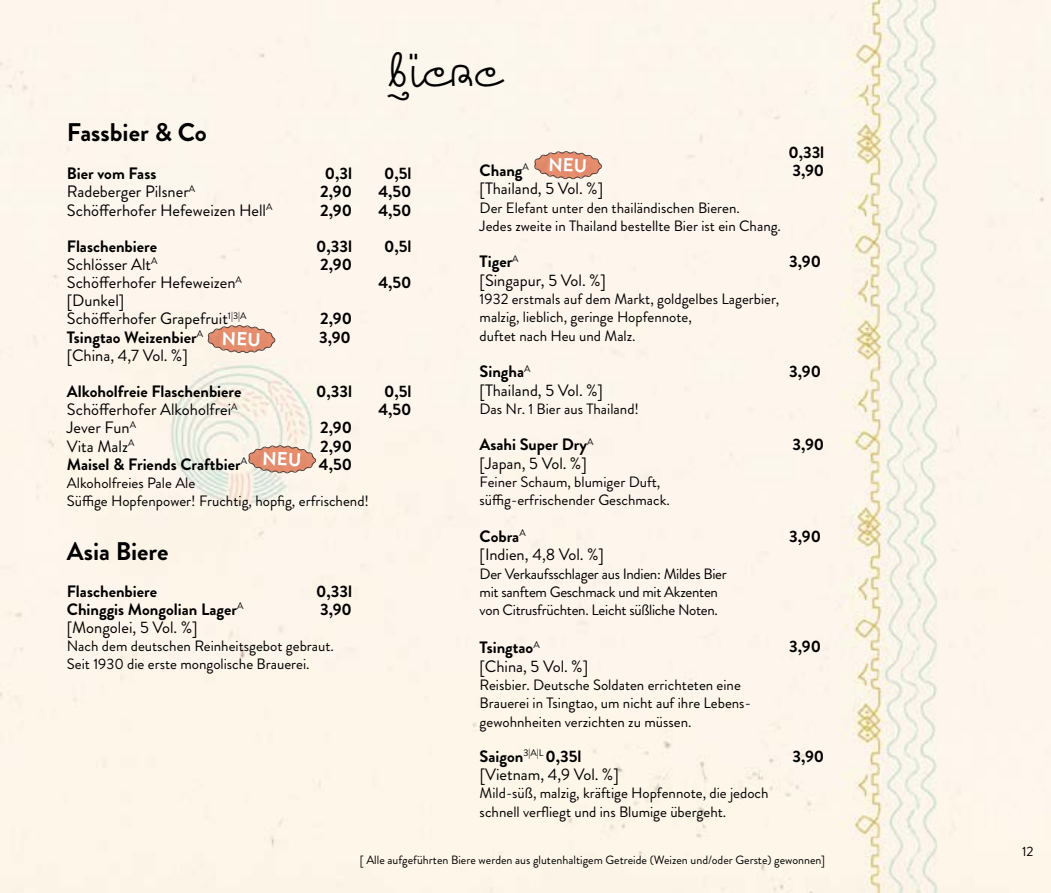
<style>
.page{position:relative;width:1051px;height:893px;background:#fff}
.page>*{position:absolute;margin:0;border:0;box-sizing:border-box;transform-origin:0 0}
.t1{font:45px "Mongolian Deathworm";color:#000}
.t2{font:700 25.5px "Brandon Grotesque";color:#000}
.t3{font:16.5px/18.1px "Brandon Grotesque";color:#000}
.t4{font:700 16.5px "Brandon Grotesque";color:#000}
.t5{font:15px/18.3px "Brandon Grotesque";color:#000}
.t6{font:15px/18.3px "Brandon Grotesque";letter-spacing:-.02em;color:#000}
.t7{font:13.5px "Brandon Grotesque";color:#000}
.t8{font:12px "Brandon Grotesque";color:#000}
</style>
<div class="page">
<div style="left:0;top:0;width:1050px;height:893px;background:#fef5ec"></div>
<svg style="left:534px;top:151px;width:67px;height:29px;background:#dea28a"></svg>
<svg style="left:208px;top:324px;width:67px;height:30px;background:#dfa48d"></svg>
<svg style="left:248px;top:445px;width:68px;height:29px;background:#dda28a"></svg>
<h1 class="t1" style="left:388px;top:48px;width:116px">Biere</h1>
<h2 class="t2" style="left:67px;top:115px;width:141px">Fassbier &amp; Co</h2>
<p class="t4" style="left:67px;top:162px;width:91px">Bier vom Fass</p>
<p class="t4" style="left:325px;top:162px;width:29px">0,3l</p>
<p class="t4" style="left:384px;top:162px;width:29px">0,5l</p>
<p class="t3" style="left:67px;top:183px;width:130px">Radeberger Pilsner<sup>A</sup></p>
<p class="t4" style="left:320px;top:180px;width:33px">2,90</p>
<p class="t4" style="left:378px;top:180px;width:35px">4,50</p>
<p class="t3" style="left:67px;top:201px;width:207px">Schöfferhofer Hefeweizen Hell<sup>A</sup></p>
<p class="t4" style="left:320px;top:198px;width:33px">2,90</p>
<p class="t4" style="left:378px;top:198px;width:35px">4,50</p>
<p class="t4" style="left:67px;top:235px;width:92px">Flaschenbiere</p>
<p class="t4" style="left:316px;top:235px;width:37px">0,33l</p>
<p class="t4" style="left:384px;top:235px;width:29px">0,5l</p>
<p class="t3" style="left:67px;top:255px;width:92px">Schlösser Alt<sup>A</sup></p>
<p class="t4" style="left:320px;top:253px;width:33px">2,90</p>
<p class="t3" style="left:67px;top:274px;width:176px">Schöfferhofer Hefeweizen<sup>A</sup></p>
<p class="t4" style="left:378px;top:271px;width:35px">4,50</p>
<p class="t3" style="left:67px;top:292px;width:181px">[Dunkel]<br>Schöfferhofer Grapefruit<sup>1|3|A</sup></p>
<p class="t4" style="left:320px;top:307px;width:33px">2,90</p>
<p class="t4" style="left:67px;top:325px;width:138px">Tsingtao Weizenbier<sup>A</sup></p>
<p class="t4" style="left:319px;top:325px;width:33px">3,90</p>
<p class="t3" style="left:67px;top:346px;width:122px">[China, 4,7 Vol. %]</p>
<p class="t4" style="left:67px;top:380px;width:176px">Alkoholfreie Flaschenbiere</p>
<p class="t4" style="left:316px;top:380px;width:37px">0,33l</p>
<p class="t4" style="left:384px;top:380px;width:29px">0,5l</p>
<p class="t3" style="left:67px;top:401px;width:172px">Schöfferhofer Alkoholfrei<sup>A</sup></p>
<p class="t4" style="left:378px;top:398px;width:35px">4,50</p>
<p class="t3" style="left:67px;top:419px;width:71px">Jever Fun<sup>A</sup></p>
<p class="t4" style="left:320px;top:416px;width:33px">2,90</p>
<p class="t3" style="left:67px;top:437px;width:69px">Vita Malz<sup>A</sup></p>
<p class="t4" style="left:320px;top:434px;width:33px">2,90</p>
<p class="t4" style="left:67px;top:452px;width:182px">Maisel &amp; Friends Craftbier<sup>A</sup></p>
<p class="t4" style="left:319px;top:452px;width:35px">4,50</p>
<p class="t5" style="left:67px;top:474px;width:303px">Alkoholfreies Pale Ale<br>Süffige Hopfenpower! Fruchtig, hopfig, erfrischend!</p>
<h2 class="t2" style="left:67px;top:534px;width:103px">Asia Biere</h2>
<p class="t4" style="left:67px;top:579px;width:92px">Flaschenbiere</p>
<p class="t4" style="left:316px;top:579px;width:37px">0,33l</p>
<p class="t4" style="left:67px;top:598px;width:178px">Chinggis Mongolian Lager<sup>A</sup></p>
<p class="t4" style="left:320px;top:598px;width:33px">3,90</p>
<p class="t3" style="left:67px;top:618px;width:132px">[Mongolei, 5 Vol. %]</p>
<p class="t5" style="left:67px;top:637px;width:268px">Nach dem deutschen Reinheitsgebot gebraut.<br>Seit 1930 die erste mongolische Brauerei.</p>
<p class="t4" style="left:788px;top:140px;width:37px">0,33l</p>
<p class="t4" style="left:479px;top:159px;width:51px">Chang<sup>A</sup></p>
<p class="t4" style="left:792px;top:159px;width:33px">3,90</p>
<p class="t3" style="left:479px;top:180px;width:125px">[Thailand, 5 Vol. %]</p>
<p class="t5" style="left:479px;top:198px;width:303px">Der Elefant unter den thailändischen Bieren.<br>Jedes zweite in Thailand bestellte Bier ist ein Chang.</p>
<p class="t4" style="left:479px;top:250px;width:41px">Tiger<sup>A</sup></p>
<p class="t4" style="left:789px;top:250px;width:33px">3,90</p>
<p class="t3" style="left:479px;top:271px;width:128px">[Singapur, 5 Vol. %]</p>
<p class="t5" style="left:479px;top:290px;width:301px">1932 erstmals auf dem Markt, goldgelbes Lagerbier, malzig, lieblich, geringe Hopfennote,<br>duftet nach Heu und Malz.</p>
<p class="t4" style="left:479px;top:360px;width:52px">Singha<sup>A</sup></p>
<p class="t4" style="left:789px;top:360px;width:33px">3,90</p>
<p class="t3" style="left:479px;top:381px;width:125px">[Thailand, 5 Vol. %]</p>
<p class="t5" style="left:479px;top:400px;width:161px">Das Nr. 1 Bier aus Thailand!</p>
<p class="t4" style="left:479px;top:433px;width:115px">Asahi Super Dry<sup>A</sup></p>
<p class="t4" style="left:792px;top:433px;width:33px">3,90</p>
<p class="t3" style="left:479px;top:454px;width:109px">[Japan, 5 Vol. %]</p>
<p class="t5" style="left:479px;top:473px;width:192px">Feiner Schaum, blumiger Duft, süffig-erfrischender Geschmack.</p>
<p class="t4" style="left:479px;top:525px;width:48px">Cobra<sup>A</sup></p>
<p class="t4" style="left:789px;top:525px;width:33px">3,90</p>
<p class="t3" style="left:479px;top:546px;width:126px">[Indien, 4,8 Vol. %]</p>
<p class="t6" style="left:479px;top:564px;width:249px">Der Verkaufsschlager aus Indien: Mildes Bier mit sanftem Geschmack und mit Akzenten von Citrusfrüchten. Leicht süßliche Noten.</p>
<p class="t4" style="left:479px;top:636px;width:62px">Tsingtao<sup>A</sup></p>
<p class="t4" style="left:789px;top:635px;width:33px">3,90</p>
<p class="t3" style="left:479px;top:657px;width:110px">[China, 5 Vol. %]</p>
<p class="t5" style="left:479px;top:676px;width:273px">Reisbier. Deutsche Soldaten errichteten eine<br>Brauerei in Tsingtao, um nicht auf ihre Lebens&shy;gewohnheiten verzichten zu müssen.</p>
<p class="t4" style="left:479px;top:744px;width:103px">Saigon<sup>3|A|L</sup> 0,35l</p>
<p class="t4" style="left:792px;top:744px;width:33px">3,90</p>
<p class="t3" style="left:479px;top:765px;width:141px">[Vietnam, 4,9 Vol. %]</p>
<p class="t5" style="left:479px;top:784px;width:290px">Mild-süß, malzig, kräftige Hopfennote, die jedoch schnell verfliegt und ins Blumige übergeht.</p>
<p class="t8" style="left:360px;top:851px;width:467px">[ Alle aufgeführten Biere werden aus glutenhaltigem Getreide (Weizen und/oder Gerste) gewonnen]</p>
<p class="t7" style="left:1021px;top:842px;width:13px">12</p>
</div>
